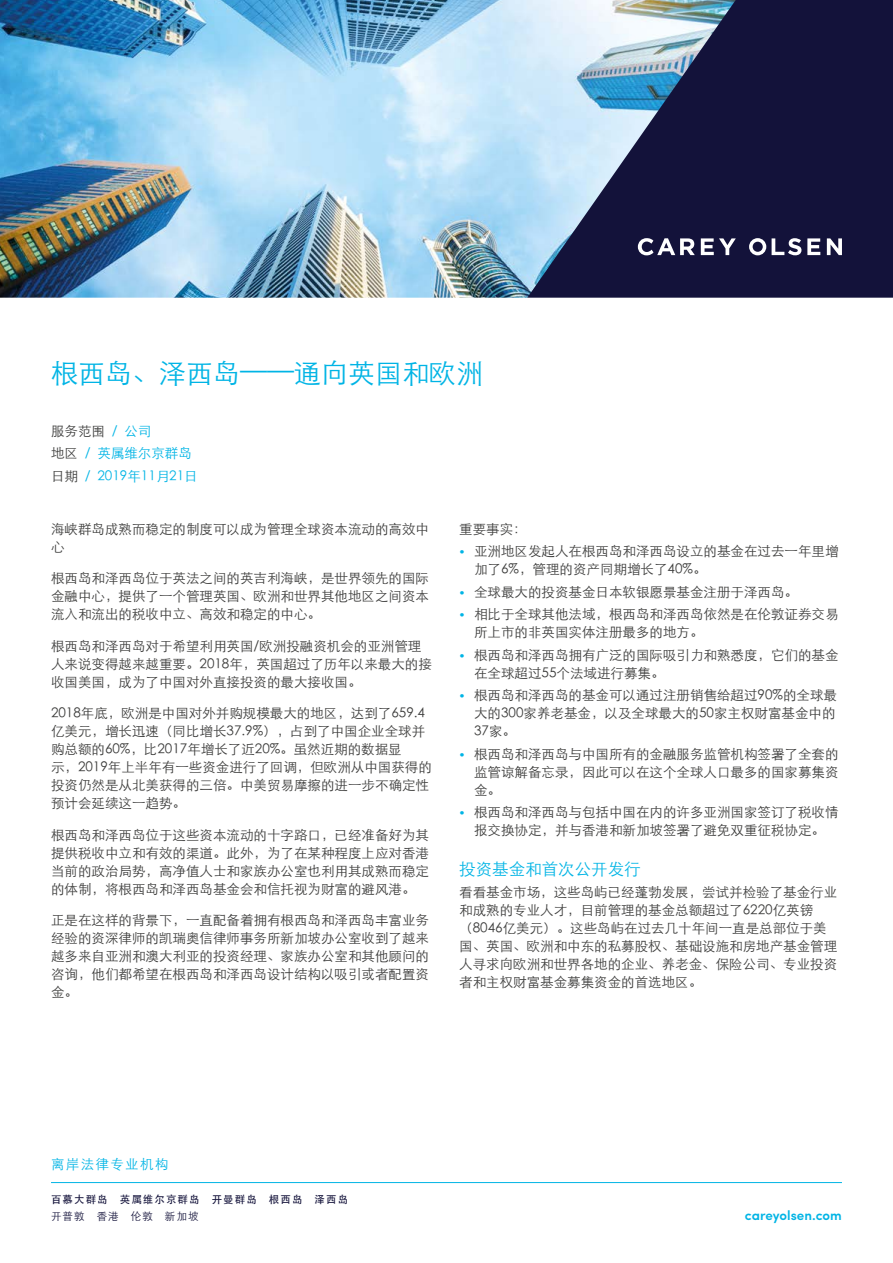
<style>
.page{position:relative;width:893px;height:1263px;background:#fff}
.page>*{position:absolute;margin:0;border:0;box-sizing:border-box;transform-origin:0 0}
.t1{font:300 27px "ST Heiti SC";color:#00b4e5}
.t2{font:300 16.5px "ST Heiti SC";color:#00b4e5}
.t3{font:300 13.5px/18px "ST Heiti SC";color:#3c3c3b}
.t4{font:300 13.5px/22.5px "ST Heiti SC";color:#00b4e5}
.t5{font:600 13.5px "Sofia Pro";color:#00b4e5}
.t6{font:300 13.5px "ST Heiti SC";letter-spacing:.1em;color:#00b4e5}
.t7{font:500 10.5px "ST Heiti SC";letter-spacing:.1em;color:#13123a}
.t8{font:300 10.5px "ST Heiti SC";letter-spacing:.1em;color:#13123a}
.s1{color:#3c3c3b}
.s2{font-family:"Sofia Pro";color:#00b4e5}
</style>
<div class="page">
<hr style="left:51px;top:1182px;width:791px;height:1px;background:#00b4e5">
<img style="left:0;top:0;width:527px;height:298px">
<svg style="left:527px;top:0;width:366px;height:298px;background:#444c6e"></svg>
<svg style="left:701px;top:238px;width:35px;height:17px"></svg>
<svg style="left:772px;top:238px;width:29px;height:17px"></svg>
<svg style="left:807px;top:238px;width:13px;height:17px"></svg>
<svg style="left:827px;top:238px;width:15px;height:17px"></svg>
<svg style="left:749px;top:238px;width:17px;height:17px"></svg>
<svg style="left:638px;top:238px;width:57px;height:17px"></svg>
<h1 class="t1" style="left:51px;top:350px;width:433px">根西岛、泽西岛——通向英国和欧洲</h1>
<p class="t4" style="left:51px;top:418px;width:148px"><span class="s1">服务范围</span> ⁄ 公司<br><span class="s1">地区</span> ⁄ 英属维尔京群岛<span class="s1">日期</span> ⁄ 2019年11月21日</p>
<p class="t3" style="left:51px;top:518px;width:379px">海峡群岛成熟而稳定的制度可以成为管理全球资本流动的高效中心</p>
<p class="t3" style="left:51px;top:568px;width:379px;text-align:justify">根西岛和泽西岛位于英法之间的英吉利海峡，是世界领先的国际金融中心，提供了一个管理英国、欧洲和世界其他地区之间资本流入和流出的税收中立、高效和稳定的中心。</p>
<p class="t3" style="left:51px;top:635px;width:382px">根西岛和泽西岛对于希望利用英国/欧洲投融资机会的亚洲管理人来说变得越来越重要。2018年，英国超过了历年以来最大的接收国美国，成为了中国对外直接投资的最大接收国。</p>
<p class="t3" style="left:51px;top:703px;width:382px">2018年底，欧洲是中国对外并购规模最大的地区，达到了659.4亿美元，增长迅速（同比增长37.9%），占到了中国企业全球并购总额的60%，比2017年增长了近20%。虽然近期的数据显<br>示，2019年上半年有一些资金进行了回调，但欧洲从中国获得的投资仍然是从北美获得的三倍。中美贸易摩擦的进一步不确定性预计会延续这一趋势。</p>
<p class="t3" style="left:51px;top:824px;width:379px;text-align:justify">根西岛和泽西岛位于这些资本流动的十字路口，已经准备好为其提供税收中立和有效的渠道。此外，为了在某种程度上应对香港当前的政治局势，高净值人士和家族办公室也利用其成熟而稳定的体制，将根西岛和泽西岛基金会和信托视为财富的避风港。</p>
<p class="t3" style="left:51px;top:910px;width:379px;text-align:justify">正是在这样的背景下，一直配备着拥有根西岛和泽西岛丰富业务经验的资深律师的凯瑞奥信律师事务所新加坡办公室收到了越来越多来自亚洲和澳大利亚的投资经理、家族办公室和其他顾问的咨询，他们都希望在根西岛和泽西岛设计结构以吸引或者配置资金。</p>
<p class="t3" style="left:459px;top:518px;width:69px">重要事实：</p>
<p class="t3" style="left:474px;top:541px;width:366px;text-indent:-15px"><span class="s2">•</span> 亚洲地区发起人在根西岛和泽西岛设立的基金在过去一年里增加了6%，管理的资产同期增长了40%。</p>
<p class="t3" style="left:459px;top:581px;width:340px"><span class="s2">•</span> 全球最大的投资基金日本软银愿景基金注册于泽西岛。</p>
<p class="t3" style="left:474px;top:604px;width:366px;text-indent:-15px"><span class="s2">•</span> 相比于全球其他法域，根西岛和泽西岛依然是在伦敦证券交易所上市的非英国实体注册最多的地方。</p>
<p class="t3" style="left:474px;top:644px;width:366px;text-indent:-15px"><span class="s2">•</span> 根西岛和泽西岛拥有广泛的国际吸引力和熟悉度，它们的基金在全球超过55个法域进行募集。</p>
<p class="t3" style="left:474px;top:685px;width:364px;text-align:justify;text-indent:-15px"><span class="s2">•</span> 根西岛和泽西岛的基金可以通过注册销售给超过90%的全球最大的300家养老基金，以及全球最大的50家主权财富基金中的37家。</p>
<p class="t3" style="left:474px;top:743px;width:366px;text-align:justify;text-indent:-15px"><span class="s2">•</span> 根西岛和泽西岛与中国所有的金融服务监管机构签署了全套的监管谅解备忘录，因此可以在这个全球人口最多的国家募集资金。</p>
<p class="t3" style="left:459px;top:802px;width:381px;text-align:center"><span class="s2">•</span> 根西岛和泽西岛与包括中国在内的许多亚洲国家签订了税收情报交换协定，并与香港和新加坡签署了避免双重征税协定。</p>
<p class="t2" style="left:459px;top:855px;width:183px">投资基金和首次公开发行</p>
<p class="t3" style="left:459px;top:882px;width:380px">看看基金市场，这些岛屿已经蓬勃发展，尝试并检验了基金行业和成熟的专业人才，目前管理的基金总额超过了6220亿英镑（8046亿美元）。这些岛屿在过去几十年间一直是总部位于美国、英国、欧洲和中东的私募股权、基础设施和房地产基金管理人寻求向欧洲和世界各地的企业、养老金、保险公司、专业投资者和主权财富基金募集资金的首选地区。</p>
<p class="t6" style="left:51px;top:1153px;width:119px">离岸法律专业机构</p>
<p class="t7" style="left:51px;top:1193px;width:299px">百慕大群岛 英属维尔京群岛 开曼群岛 根西岛 泽西岛</p>
<p class="t8" style="left:51px;top:1207px;width:149px">开普敦 香港 伦敦 新加坡</p>
<p class="t5" style="left:745px;top:1205px;width:99px">careyolsen.com</p>
</div>
